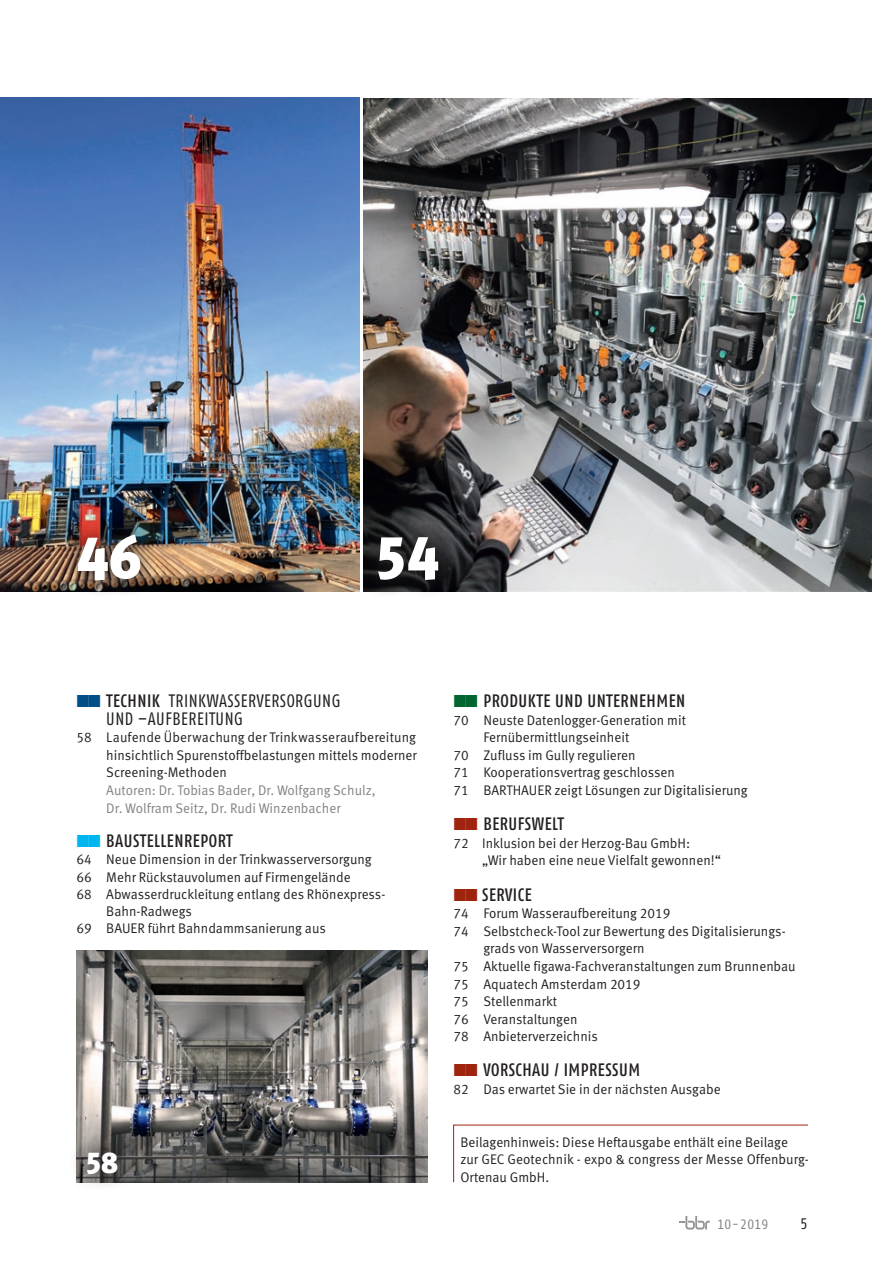
<style>
.page{position:relative;width:893px;height:1263px;background:#fff}
.page>*{position:absolute;margin:0;border:0;box-sizing:border-box;transform-origin:0 0}
.t1{font:900 59.55px "Meta OT";color:#fff;scale:.96 1}
.t2{font:900 30px "Meta OT";color:#fff;scale:.96 1}
.t3{font:500 condensed 18px "Fago OT";letter-spacing:.03em;color:#231f20;scale:.96 1}
.t4{font:condensed 18px/17.5px "Fago OT";letter-spacing:.03em;color:#231f20;scale:.96 1}
.t5{font:condensed 15.3px "Fago OT";color:#231f20}
.t6{font:13.95px/17.5px "Meta OT Norm";color:#231f20;scale:.96 1}
.t7{font:13.95px/17.5px "Meta OT Norm";color:#808285;scale:.96 1}
.t8{font:condensed 13.5px "Fago OT";letter-spacing:.03em;color:#808285}
.s1{font-weight:500}
</style>
<div class="page">
<svg style="left:679px;top:1216px;width:31px;height:13px"></svg>
<img style="left:364px;top:98px;width:508px;height:493px">
<img style="left:0;top:98px;width:359px;height:493px">
<svg style="left:363px;top:519px;width:93px;height:74px;background:#242527"></svg>
<img style="left:77px;top:951px;width:350px;height:231px">
<svg style="left:76px;top:1133px;width:59px;height:52px;background:#63605e"></svg>
<img style="left:60px;top:518px;width:98px;height:74px">
<svg style="left:453px;top:1124px;width:355px;height:59px"></svg>
<h1 class="t1" style="left:77px;top:521px;width:69px">46</h1>
<h1 class="t1" style="left:374px;top:521px;width:69px">54</h1>
<p class="t4" style="left:106px;top:692px;width:246px"><span class="s1">TECHNIK</span> TRINKWASSERVERSORGUNG<br>UND –AUFBEREITUNG</p>
<p class="t6" style="left:106px;top:729px;width:325px;text-align:justify;text-indent:-30px">58 Laufende Überwachung der Trinkwasseraufbereitung hinsichtlich Spurenstoffbelastungen mittels moderner Screening-Methoden</p>
<p class="t7" style="left:106px;top:782px;width:282px">Autoren: Dr. Tobias Bader, Dr. Wolfgang Schulz,<br>Dr. Wolfram Seitz, Dr. Rudi Winzenbacher</p>
<p class="t3" style="left:106px;top:830px;width:133px">BAUSTELLENREPORT</p>
<p class="t6" style="left:77px;top:851px;width:309px">64 Neue Dimension in der Trinkwasserversorgung</p>
<p class="t6" style="left:77px;top:868px;width:287px">66 Mehr Rückstauvolumen auf Firmengelände</p>
<p class="t6" style="left:77px;top:886px;width:323px">68 Abwasserdruckleitung entlang des Rhönexpress-</p>
<p class="t6" style="left:106px;top:903px;width:91px">Bahn-Radwegs</p>
<p class="t6" style="left:77px;top:920px;width:261px">69 BAUER führt Bahndammsanierung aus</p>
<h2 class="t2" style="left:85px;top:1144px;width:36px">58</h2>
<p class="t3" style="left:483px;top:690px;width:212px">PRODUKTE UND UNTERNEHMEN</p>
<p class="t6" style="left:454px;top:711px;width:244px">70 Neuste Datenlogger-Generation mit</p>
<p class="t6" style="left:483px;top:729px;width:154px">Fernübermittlungseinheit</p>
<p class="t6" style="left:454px;top:746px;width:191px">70 Zufluss im Gully regulieren</p>
<p class="t6" style="left:454px;top:764px;width:232px">71 Kooperationsvertrag geschlossen</p>
<p class="t6" style="left:454px;top:782px;width:308px">71 BARTHAUER zeigt Lösungen zur Digitalisierung</p>
<p class="t3" style="left:483px;top:813px;width:85px">BERUFSWELT</p>
<p class="t6" style="left:482px;top:834px;width:250px;text-indent:-28px">72 Inklusion bei der Herzog-Bau GmbH:<br>„Wir haben eine neue Vielfalt gewonnen!“</p>
<p class="t3" style="left:482px;top:883px;width:53px">SERVICE</p>
<p class="t6" style="left:454px;top:905px;width:227px">74 Forum Wasseraufbereitung 2019</p>
<p class="t6" style="left:454px;top:922px;width:347px">74 Selbstcheck-Tool zur Bewertung des Digitalisierungs-</p>
<p class="t6" style="left:483px;top:940px;width:169px">grads von Wasserversorgern</p>
<p class="t6" style="left:454px;top:958px;width:358px">75 Aktuelle figawa-Fachveranstaltungen zum Brunnenbau</p>
<p class="t6" style="left:454px;top:975px;width:196px">75 Aquatech Amsterdam 2019</p>
<p class="t6" style="left:454px;top:993px;width:109px">75 Stellenmarkt</p>
<p class="t6" style="left:454px;top:1010px;width:131px">76 Veranstaltungen</p>
<p class="t6" style="left:454px;top:1028px;width:152px">78 Anbieterverzeichnis</p>
<p class="t3" style="left:483px;top:1059px;width:165px">VORSCHAU / IMPRESSUM</p>
<p class="t6" style="left:454px;top:1081px;width:280px">82 Das erwartet Sie in der nächsten Ausgabe</p>
<p class="t6" style="left:460px;top:1133px;width:365px">Beilagenhinweis: Diese Heftausgabe enthält eine Beilage zur GEC Geotechnik - expo &amp; congress der Messe Offenburg-<br>Ortenau GmbH.</p>
<p class="t8" style="left:717px;top:1216px;width:53px">10-2019</p>
<p class="t5" style="left:800px;top:1215px;width:9px">5</p>
</div>
